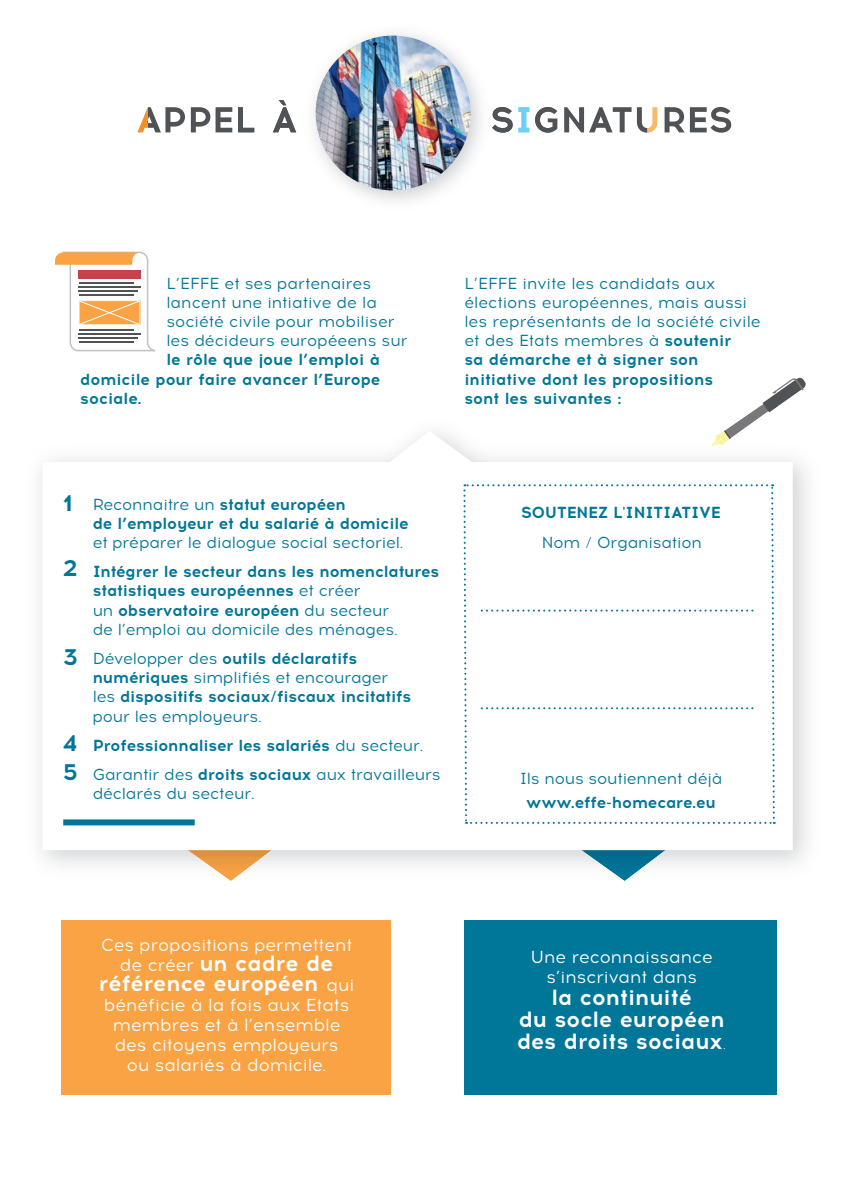
<style>
.page{position:relative;width:851px;height:1191px;background:#fff}
.page>*{position:absolute;margin:0;border:0;box-sizing:border-box;transform-origin:0 0}
.t1{font:700 23px/29.4px "Acrom";color:#007699}
.t2{font:700 22px/22px "Acrom";color:#fff;text-align:center}
.t3{font:17.4px/20px "Acrom";color:#fff;text-align:center}
.t4{font:700 16px/19.2px "Acrom";letter-spacing:-.01em;color:#007699}
.t5{font:16px/19.2px "Acrom";color:#007699}
.s1{font-weight:700}
.s2{font-weight:400}
.s3{font-weight:400;font-size:17.4px}
.s4{font-weight:300;font-size:17.4px}
</style>
<div class="page">
<svg style="left:55px;top:251px;width:100px;height:101px"></svg>
<div style="left:78px;top:270px;width:62px;height:8px;background:#c9404d"></div>
<hr style="left:79px;top:283px;width:55px;height:1px;background:#505355">
<hr style="left:79px;top:287px;width:62px;height:1px;background:#505355">
<hr style="left:79px;top:291px;width:59px;height:1px;background:#505355">
<hr style="left:79px;top:295px;width:55px;height:1px;background:#505355">
<hr style="left:79px;top:329px;width:55px;height:1px;background:#505355">
<hr style="left:79px;top:333px;width:62px;height:1px;background:#505355">
<hr style="left:79px;top:337px;width:59px;height:1px;background:#505355">
<hr style="left:79px;top:341px;width:55px;height:1px;background:#505355">
<svg style="left:552px;top:107px;width:5px;height:25px"></svg>
<svg style="left:664px;top:107px;width:67px;height:26px"></svg>
<svg style="left:191px;top:107px;width:41px;height:25px"></svg>
<img style="left:238px;top:33px;width:292px;height:168px">
<img style="left:273px;top:100px;width:23px;height:32px">
<img style="left:492px;top:107px;width:20px;height:26px">
<img style="left:518px;top:107px;width:11px;height:25px">
<img style="left:535px;top:107px;width:17px;height:26px">
<img style="left:238px;top:107px;width:16px;height:25px">
<img style="left:315px;top:36px;width:155px;height:154px;border-radius:77px">
<div style="left:61px;top:919px;width:329px;height:175px;background:#f9a345"></div>
<div style="left:463px;top:919px;width:313px;height:175px;background:#007699"></div>
<img style="left:39px;top:460px;width:769px;height:421px">
<svg style="left:724px;top:377px;width:82px;height:54px"></svg>
<img style="left:764px;top:406px;width:14px;height:6px">
<img style="left:186px;top:850px;width:87px;height:30px">
<img style="left:580px;top:850px;width:87px;height:30px">
<svg style="left:43px;top:431px;width:749px;height:419px"></svg>
<div style="left:63px;top:819px;width:132px;height:6px;background:#007699"></div>
<svg style="left:462px;top:484px;width:313px;height:340px"></svg>
<svg style="left:137px;top:107px;width:48px;height:25px"></svg>
<svg style="left:564px;top:107px;width:93px;height:26px"></svg>
<p class="t5" style="left:166px;top:274px;width:243px">L’EFFE et ses partenaires lancent une intiative de la société civile pour mobiliser les décideurs européeens sur</p>
<p class="t4" style="left:80px;top:350px;width:301px;text-align:justify;text-indent:86px">le rôle que joue l’emploi à domicile pour faire avancer l’Europe sociale.</p>
<p class="t5" style="left:464px;top:274px;width:298px">L’EFFE invite les candidats aux élections européennes, mais aussi les représentants de la société civile et des Etats membres à <span class="s1">soutenir<br>sa démarche et à signer son initiative dont les propositions<br>sont les suivantes :</span></p>
<h1 class="t1" style="left:63px;top:488px;width:12px">1</h1>
<h1 class="t1" style="left:63px;top:554px;width:16px">2</h1>
<h1 class="t1" style="left:63px;top:642px;width:17px">3</h1>
<h1 class="t1" style="left:63px;top:728px;width:16px">4<br>5</h1>
<p class="t4" style="left:93px;top:495px;width:317px"><span class="s2">Reconnaitre un</span> statut européen<br>de l’employeur et du salarié à domicile</p>
<p class="t5" style="left:93px;top:533px;width:312px">et préparer le dialogue social sectoriel.</p>
<p class="t4" style="left:93px;top:562px;width:348px">Intégrer le secteur dans les nomenclatures statistiques européennes <span class="s2">et créer<br>un</span> observatoire européen <span class="s2">du secteur<br>de l’emploi au domicile des ménages.</span></p>
<p class="t4" style="left:93px;top:649px;width:320px"><span class="s2">Développer des</span> outils déclaratifs numériques <span class="s2">simplifiés et encourager les</span> dispositifs sociaux/fiscaux incitatifs <span class="s2">pour les employeurs.</span></p>
<p class="t4" style="left:93px;top:731px;width:349px;line-height:29.2px">Professionnaliser les salariés <span class="s2">du secteur.<br>Garantir des</span> droits sociaux <span class="s2">aux travailleurs</span></p>
<p class="t5" style="left:93px;top:784px;width:163px">déclarés du secteur.</p>
<p class="t4" style="left:521px;top:503px;width:201px">SOUTENEZ L'INITIATIVE</p>
<p class="t5" style="left:541px;top:534px;width:161px">Nom / Organisation</p>
<p class="t5" style="left:520px;top:769px;width:204px">Ils nous soutiennent déjà</p>
<p class="t4" style="left:526px;top:793px;width:191px">www.effe-homecare.eu</p>
<p class="t3" style="left:101px;top:935px;width:253px">Ces propositions permettent</p>
<h2 class="t2" style="left:99px;top:953px;width:257px;line-height:20px"><span class="s3">de créer</span> un cadre de référence européen <span class="s3">qui</span></h2>
<p class="t3" style="left:104px;top:995px;width:247px">bénéficie à la fois aux Etats membres et à l’ensemble des citoyens employeurs ou salariés à domicile.</p>
<p class="t3" style="left:530px;top:947px;width:184px">Une reconnaissance s’inscrivant dans</p>
<h2 class="t2" style="left:517px;top:986px;width:211px">la continuité<br>du socle européen des droits sociaux<span class="s4">.</span></h2>
</div>
